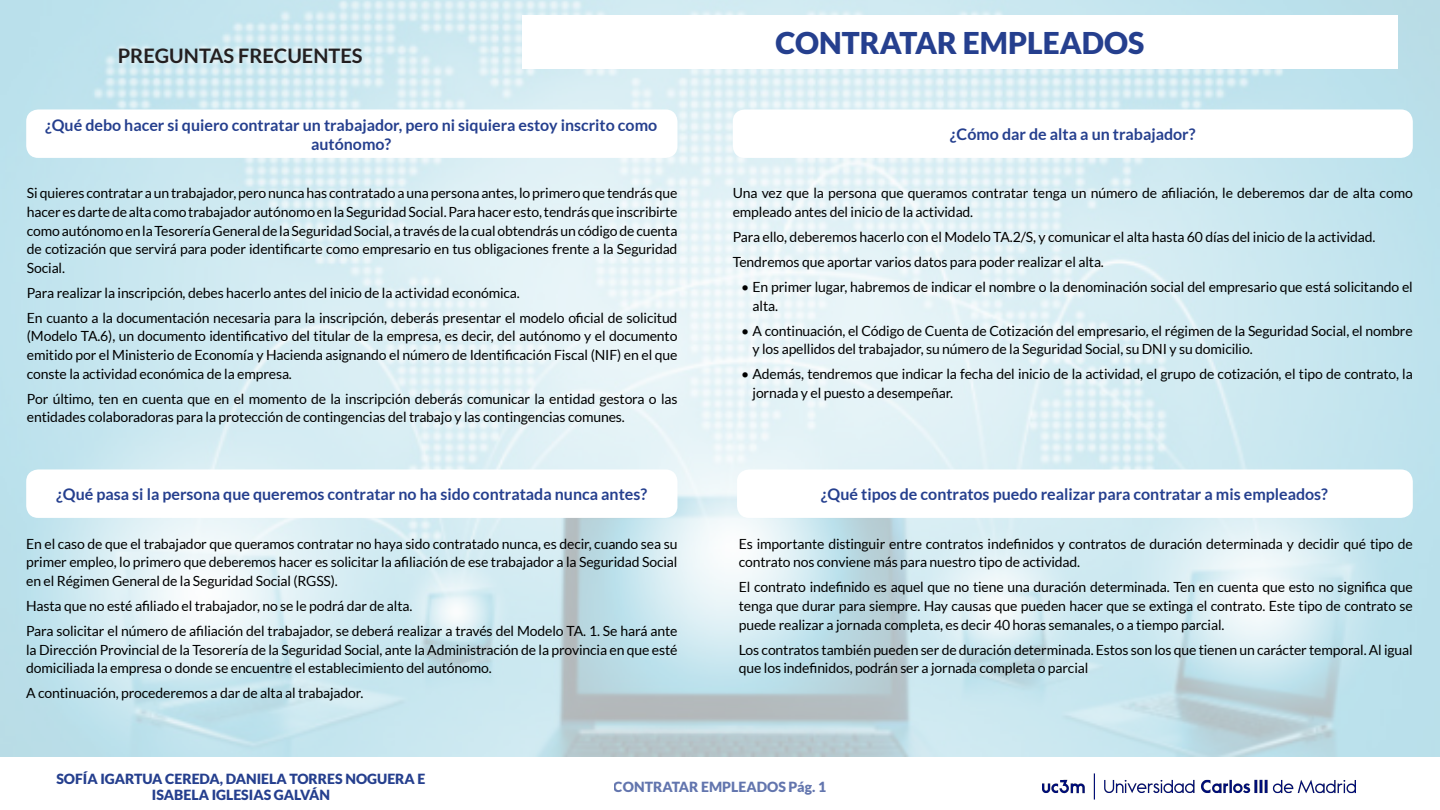
<style>
.page{position:relative;width:1440px;height:810px;background:#fff}
.page>*{position:absolute;margin:0;border:0;box-sizing:border-box;transform-origin:0 0}
.t1{font:900 30px "Lato";color:#253f8e}
.t2{font:700 20px "Lato";color:#231f20}
.t3{font:700 16px/19.2px "Lato";color:#253f8e;text-align:center}
.t4{font:14px/18.6px "Lato";letter-spacing:-.01em;color:#000}
.t5{font:900 14px "Lato";color:#253f8e}
</style>
<div class="page">
<img style="left:1042px;top:773px;width:314px;height:27px">
<p class="t2" style="left:118px;top:44px;width:246px">PREGUNTAS FRECUENTES</p>
<p class="t3" style="left:45px;top:115px;width:614px">¿Qué debo hacer si quiero contratar un trabajador, pero ni siquiera estoy inscrito como autónomo?</p>
<p class="t4" style="left:27px;top:184px;width:652px;text-align:justify">Si quieres contratar a un trabajador, pero nunca has contratado a una persona antes, lo primero que tendrás que hacer es darte de alta como trabajador autónomo en la Seguridad Social. Para hacer esto, tendrás que inscribirte como autónomo en la Tesorería General de la Seguridad Social, a través de la cual obtendrás un código de cuenta de cotización que servirá para poder identificarte como empresario en tus obligaciones frente a la Seguridad Social.</p>
<p class="t4" style="left:27px;top:283px;width:494px">Para realizar la inscripción, debes hacerlo antes del inicio de la actividad económica.</p>
<p class="t4" style="left:27px;top:308px;width:652px;text-align:justify">En cuanto a la documentación necesaria para la inscripción, deberás presentar el modelo oficial de solicitud (Modelo TA.6), un documento identificativo del titular de la empresa, es decir, del autónomo y el documento emitido por el Ministerio de Economía y Hacienda asignando el número de Identificación Fiscal (NIF) en el que conste la actividad económica de la empresa.</p>
<p class="t4" style="left:27px;top:389px;width:652px">Por último, ten en cuenta que en el momento de la inscripción deberás comunicar la entidad gestora o las entidades colaboradoras para la protección de contingencias del trabajo y las contingencias comunes.</p>
<p class="t3" style="left:56px;top:484px;width:592px">¿Qué pasa si la persona que queremos contratar no ha sido contratada nunca antes?</p>
<p class="t4" style="left:26px;top:534px;width:653px;text-align:justify">En el caso de que el trabajador que queramos contratar no haya sido contratado nunca, es decir, cuando sea su primer empleo, lo primero que deberemos hacer es solicitar la afiliación de ese trabajador a la Seguridad Social en el Régimen General de la Seguridad Social (RGSS).</p>
<p class="t4" style="left:26px;top:597px;width:388px">Hasta que no esté afiliado el trabajador, no se le podrá dar de alta.</p>
<p class="t4" style="left:26px;top:622px;width:653px;text-align:justify">Para solicitar el número de afiliación del trabajador, se deberá realizar a través del Modelo TA. 1. Se hará ante la Dirección Provincial de la Tesorería de la Seguridad Social, ante la Administración de la provincia en que esté domiciliada la empresa o donde se encuentre el establecimiento del autónomo.</p>
<p class="t4" style="left:26px;top:684px;width:339px">A continuación, procederemos a dar de alta al trabajador.</p>
<p class="t1" style="left:776px;top:25px;width:370px">CONTRATAR EMPLEADOS</p>
<p class="t3" style="left:950px;top:124px;width:247px">¿Cómo dar de alta a un trabajador?</p>
<p class="t4" style="left:733px;top:184px;width:682px">Una vez que la persona que queramos contratar tenga un número de afiliación, le deberemos dar de alta como empleado antes del inicio de la actividad.</p>
<p class="t4" style="left:733px;top:227px;width:644px">Para ello, deberemos hacerlo con el Modelo TA.2/S, y comunicar el alta hasta 60 días del inicio de la actividad.</p>
<p class="t4" style="left:733px;top:252px;width:373px">Tendremos que aportar varios datos para poder realizar el alta.</p>
<p class="t4" style="left:753px;top:277px;width:662px;text-indent:-11px">• En primer lugar, habremos de indicar el nombre o la denominación social del empresario que está solicitando el alta.</p>
<p class="t4" style="left:753px;top:321px;width:662px;text-indent:-11px">• A continuación, el Código de Cuenta de Cotización del empresario, el régimen de la Seguridad Social, el nombre y los apellidos del trabajador, su número de la Seguridad Social, su DNI y su domicilio.</p>
<p class="t4" style="left:753px;top:365px;width:662px;text-indent:-11px">• Además, tendremos que indicar la fecha del inicio de la actividad, el grupo de cotización, el tipo de contrato, la jornada y el puesto a desempeñar.</p>
<p class="t3" style="left:821px;top:484px;width:509px">¿Qué tipos de contratos puedo realizar para contratar a mis empleados?</p>
<p class="t4" style="left:739px;top:534px;width:675px">Es importante distinguir entre contratos indefinidos y contratos de duración determinada y decidir qué tipo de contrato nos conviene más para nuestro tipo de actividad.</p>
<p class="t4" style="left:739px;top:578px;width:675px;text-align:justify">El contrato indefinido es aquel que no tiene una duración determinada. Ten en cuenta que esto no significa que tenga que durar para siempre. Hay causas que pueden hacer que se extinga el contrato. Este tipo de contrato se puede realizar a jornada completa, es decir 40 horas semanales, o a tiempo parcial.</p>
<p class="t4" style="left:739px;top:640px;width:675px">Los contratos también pueden ser de duración determinada. Estos son los que tienen un carácter temporal. Al igual que los indefinidos, podrán ser a jornada completa o parcial</p>
<p class="t5" style="left:56px;top:770px;width:371px">SOFÍA IGARTUA CEREDA, DANIELA TORRES NOGUERA E</p>
<p class="t5" style="left:152px;top:787px;width:180px">ISABELA IGLESIAS GALVÁN</p>
<p class="t5" style="left:614px;top:778px;width:214px">CONTRATAR EMPLEADOS Pág. 1</p>
</div>
